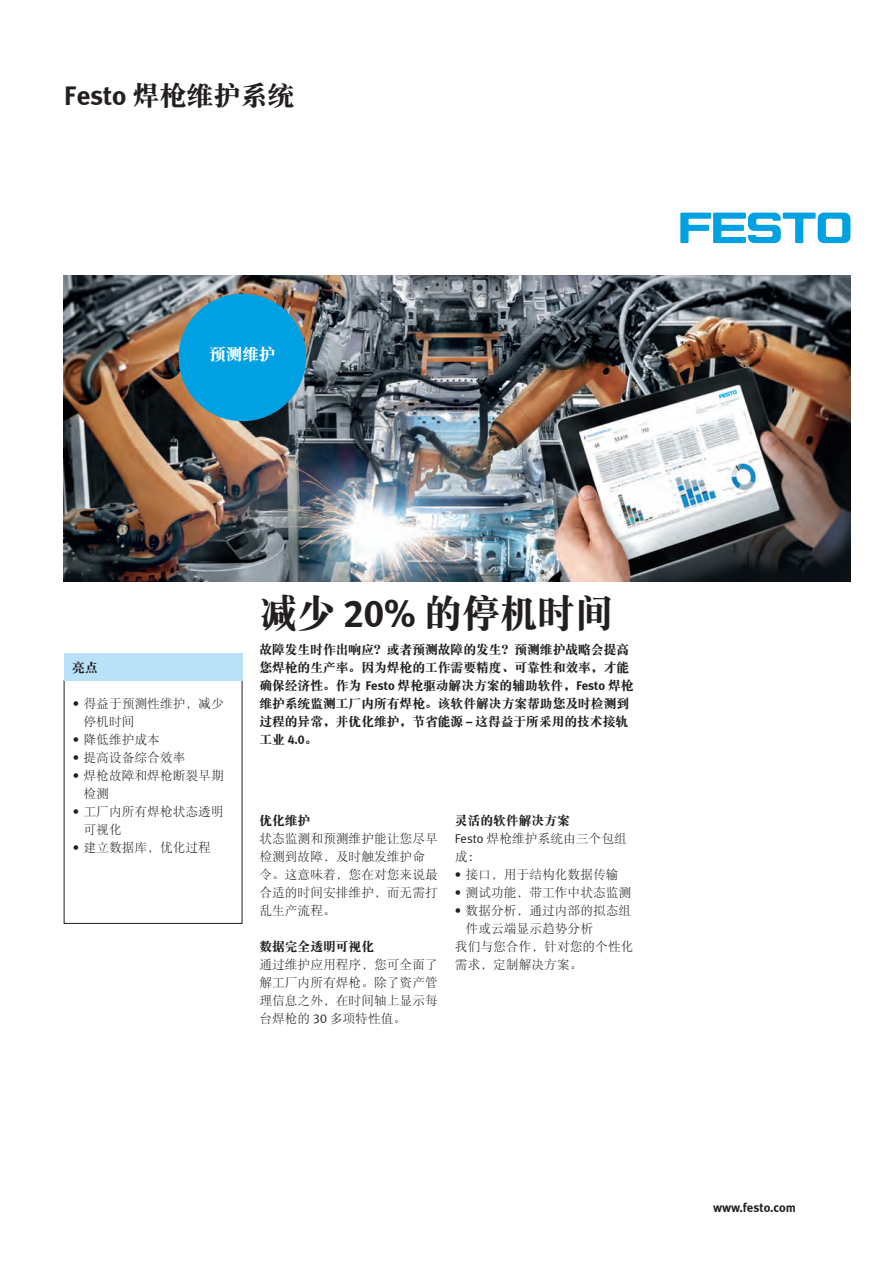
<style>
.page{position:relative;width:893px;height:1263px;background:#fff}
.page>*{position:absolute;margin:0;border:0;box-sizing:border-box;transform-origin:0 0}
.t1{font:39px "DF Song GB W9";color:#231f20}
.t2{font:27px "DF Song GB W9";color:#231f20}
.t3{font:16.5px "DF Song GB W9";color:#fff}
.t4{font:12.75px/18px "DF Song GB W3";color:#231f20}
.t5{font:12.75px/18px "DF Song GB W9";color:#231f20}
.t6{font:700 12.75px "Meta Plus LF";color:#231f20}
.s1{font-family:"Meta Plus LF";font-weight:700}
.s2{font-family:"Meta Plus LF"}
</style>
<div class="page">
<img style="left:64px;top:276px;width:786px;height:306px">
<svg style="left:680px;top:213px;width:170px;height:30px"></svg>
<div style="left:64px;top:654px;width:178px;height:27px;background:#b9e1f7"></div>
<div style="left:179px;top:294px;width:127px;height:127px;background:#00a1e3;border-radius:50%"></div>
<h2 class="t2" style="left:64px;top:81px;width:232px"><span class="s1">Festo</span> 焊枪维护系统</h2>
<p class="t3" style="left:209px;top:345px;width:67px">预测维护</p>
<p class="t5" style="left:72px;top:658px;width:27px">亮点</p>
<p class="t4" style="left:84px;top:694px;width:142px;text-indent:-11px"><span class="s2">•</span> 得益于预测性维护，减少停机时间</p>
<p class="t4" style="left:73px;top:730px;width:89px"><span class="s2">•</span> 降低维护成本</p>
<p class="t4" style="left:73px;top:748px;width:114px"><span class="s2">•</span> 提高设备综合效率</p>
<p class="t4" style="left:84px;top:766px;width:142px;text-indent:-11px"><span class="s2">•</span> 焊枪故障和焊枪断裂早期检测</p>
<p class="t4" style="left:84px;top:802px;width:142px;text-indent:-11px"><span class="s2">•</span> 工厂内所有焊枪状态透明可视化</p>
<p class="t4" style="left:73px;top:838px;width:140px"><span class="s2">•</span> 建立数据库，优化过程</p>
<h1 class="t1" style="left:259px;top:592px;width:356px">减少 <span class="s1">20%</span> 的停机时间</h1>
<p class="t5" style="left:259px;top:640px;width:376px">故障发生时作出响应？或者预测故障的发生？预测维护战略会提高您焊枪的生产率。因为焊枪的工作需要精度、可靠性和效率，才能确保经济性。作为 <span class="s1">Festo</span> 焊枪驱动解决方案的辅助软件，<span class="s1">Festo</span> 焊枪维护系统监测工厂内所有焊枪。该软件解决方案帮助您及时检测到过程的异常，并优化维护，节省能源 <span class="s1">–</span> 这得益于所采用的技术接轨工业 <span class="s1">4.0</span>。</p>
<p class="t5" style="left:259px;top:811px;width:52px">优化维护</p>
<p class="t4" style="left:259px;top:829px;width:180px">状态监测和预测维护能让您尽早检测到故障，及时触发维护命令。这意味着，您在对您来说最合适的时间安排维护，而无需打乱生产流程。</p>
<p class="t5" style="left:259px;top:937px;width:116px">数据完全透明可视化</p>
<p class="t4" style="left:259px;top:955px;width:180px;text-align:justify">通过维护应用程序，您可全面了解工厂内所有焊枪。除了资产管理信息之外，在时间轴上显示每台焊枪的 <span class="s2">30</span> 多项特性值。</p>
<p class="t5" style="left:455px;top:811px;width:116px">灵活的软件解决方案</p>
<p class="t4" style="left:455px;top:829px;width:173px"><span class="s2">Festo</span> 焊枪维护系统由三个包组成：</p>
<p class="t4" style="left:455px;top:865px;width:165px"><span class="s2">•</span> 接口，用于结构化数据传输</p>
<p class="t4" style="left:455px;top:883px;width:178px"><span class="s2">•</span> 测试功能，带工作中状态监测</p>
<p class="t4" style="left:455px;top:901px;width:178px"><span class="s2">•</span> 数据分析，通过内部的拟态组</p>
<p class="t4" style="left:466px;top:919px;width:129px">件或云端显示趋势分析</p>
<p class="t4" style="left:455px;top:937px;width:180px">我们与您合作，针对您的个性化</p>
<p class="t4" style="left:455px;top:955px;width:129px">需求，定制解决方案。</p>
<p class="t6" style="left:713px;top:1200px;width:84px">www.festo.com</p>
</div>
